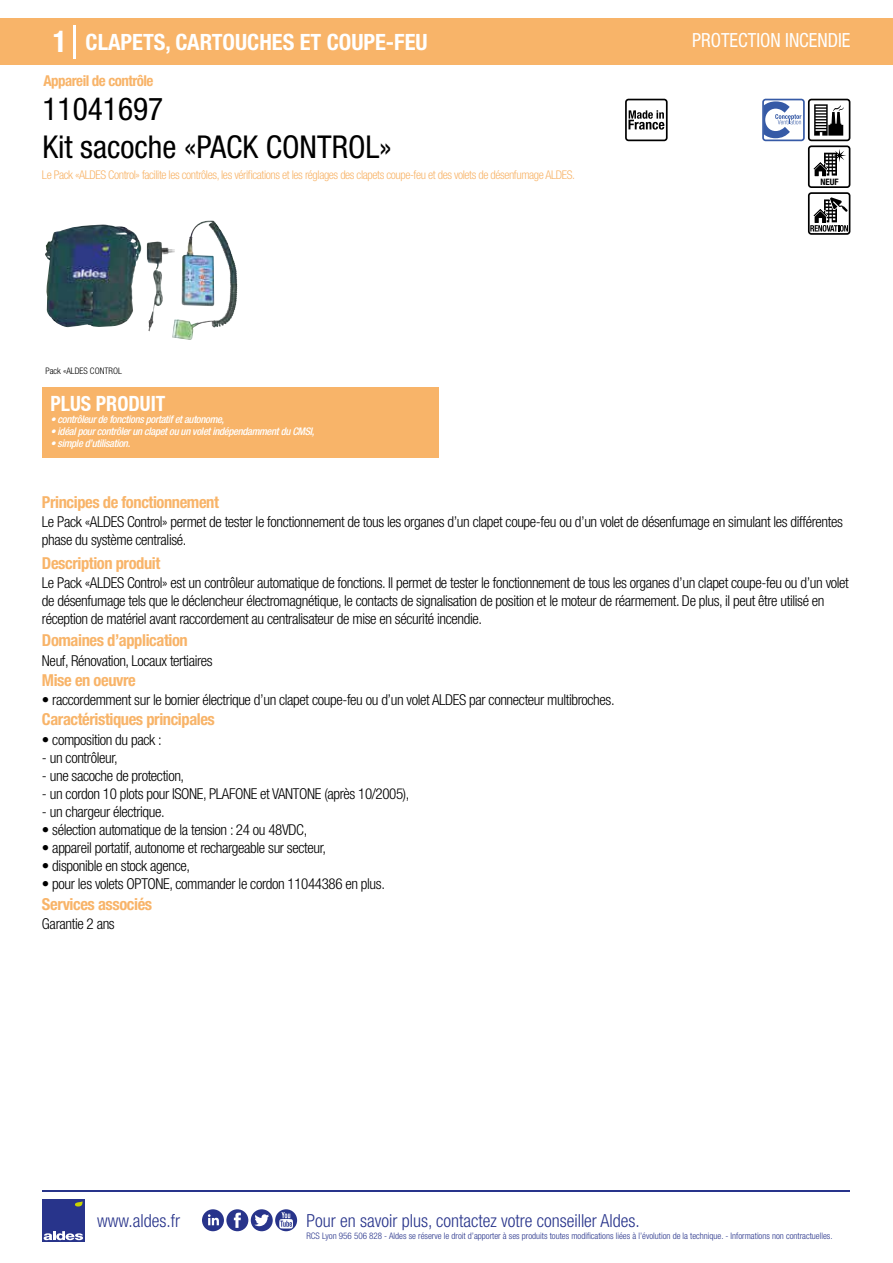
<style>
.page{position:relative;width:893px;height:1263px;background:#fff}
.page>*{position:absolute;margin:0;border:0;box-sizing:border-box;transform-origin:0 0}
.t1{font:condensed 31.5px/37.8px "Helvetica Neue LT Std";color:#000}
.t2{font:700 condensed 22.5px "Helvetica Neue LT Std";color:#fff}
.t3{font:700 condensed 21px "Helvetica Neue";color:#fff;scale:.95 1}
.t4{font:condensed 19.5px "Helvetica Neue LT Std";color:#fff;scale:.95 1}
.t5{font:300 condensed 18px "Helvetica Neue";color:#28348b}
.t6{font:700 condensed 16.5px "Helvetica Neue LT Std";letter-spacing:-.025em;color:#f8b469}
.t7{font:300 condensed 15px/18px "Helvetica Neue LT Std";letter-spacing:-.025em;color:#000}
.t8{font:700 condensed 15px "Helvetica Neue LT Std";letter-spacing:-.035em;color:#f8b469}
.t9{font:300 condensed 12px "Helvetica Neue LT Std";letter-spacing:-.035em;color:#f8b469}
.t10{font:italic 500 condensed 10.5px "Helvetica Neue";letter-spacing:-.03em;color:#fff}
.t11{font:300 condensed 9px "Helvetica Neue";color:#28348b}
.t12{font:300 condensed 9px "Helvetica Neue";color:#000}
.t13{font:700 condensed 8.85px "Helvetica Neue";color:#000}
.s1{font-size:30px}
</style>
<div class="page">
<svg style="left:45px;top:224px;width:193px;height:108px"></svg>
<img style="left:172px;top:220px;width:58px;height:120px">
<div style="left:1px;top:18px;width:892px;height:46px;background:#f8b469"></div>
<svg style="left:762px;top:99px;width:88px;height:136px"></svg>
<svg style="left:625px;top:99px;width:43px;height:42px"></svg>
<div style="left:42px;top:387px;width:396px;height:70px;background:#f8b469"></div>
<hr style="left:74px;top:25px;width:2px;height:33px;background:#fff">
<div style="left:42px;top:1199px;width:42px;height:43px;background:#28348b"></div>
<svg style="left:44px;top:1231px;width:39px;height:9px"></svg>
<svg style="left:75px;top:1201px;width:8px;height:5px"></svg>
<hr style="left:42px;top:1190px;width:808px;height:1px;background:#28348b">
<svg style="left:202px;top:1209px;width:95px;height:22px"></svg>
<h2 class="t2" style="left:53px;top:28px;width:376px"><span class="s1">1</span> CLAPETS, CARTOUCHES ET COUPE-FEU</h2>
<h3 class="t4" style="left:692px;top:29px;width:168px">PROTECTION INCENDIE</h3>
<p class="t8" style="left:43px;top:71px;width:112px">Appareil de contrôle</p>
<h1 class="t1" style="left:42px;top:90px;width:351px">11041697<br>Kit sacoche «PACK CONTROL»</h1>
<p class="t9" style="left:42px;top:167px;width:534px">Le Pack «ALDES Control» facilite les contrôles, les vérifications et les réglages des clapets coupe-feu et des volets de désenfumage ALDES.</p>
<p class="t12" style="left:45px;top:365px;width:78px">Pack «ALDES CONTROL</p>
<h3 class="t3" style="left:50px;top:391px;width:122px">PLUS PRODUIT</h3>
<p class="t10" style="left:50px;top:413px;width:175px">• contrôleur de fonctions portatif et autonome,</p>
<p class="t10" style="left:50px;top:425px;width:265px">• idéal pour contrôler un clapet ou un volet indépendamment du CMSI,</p>
<p class="t10" style="left:50px;top:437px;width:81px">• simple d’utilisation.</p>
<p class="t6" style="left:42px;top:492px;width:179px">Principes de fonctionnement</p>
<p class="t13" style="left:820px;top:176px;width:20px">NEUF</p>
<p class="t7" style="left:42px;top:513px;width:802px">Le Pack «ALDES Control» permet de tester le fonctionnement de tous les organes d’un clapet coupe-feu ou d’un volet de désenfumage en simulant les différentes phase du système centralisé.</p>
<p class="t7" style="left:42px;top:573px;width:808px">Le Pack «ALDES Control» est un contrôleur automatique de fonctions. Il permet de tester le fonctionnement de tous les organes d’un clapet coupe-feu ou d’un volet de désenfumage tels que le déclencheur électromagnétique, le contacts de signalisation de position et le moteur de réarmement. De plus, il peut être utilisé en réception de matériel avant raccordement au centralisateur de mise en sécurité incendie.</p>
<p class="t7" style="left:42px;top:651px;width:172px">Neuf, Rénovation, Locaux tertiaires</p>
<p class="t7" style="left:42px;top:691px;width:574px">• raccordemment sur le bornier électrique d’un clapet coupe-feu ou d’un volet ALDES par connecteur multibroches.</p>
<p class="t6" style="left:42px;top:553px;width:120px">Description produit</p>
<p class="t6" style="left:42px;top:630px;width:147px">Domaines d’application</p>
<p class="t6" style="left:42px;top:670px;width:95px">Mise en oeuvre</p>
<p class="t6" style="left:42px;top:709px;width:174px">Caractéristiques principales</p>
<p class="t7" style="left:42px;top:730px;width:121px">• composition du pack :</p>
<p class="t7" style="left:42px;top:748px;width:77px">- un contrôleur,</p>
<p class="t7" style="left:42px;top:766px;width:144px">- une sacoche de protection,</p>
<p class="t7" style="left:42px;top:784px;width:369px">- un cordon 10 plots pour ISONE, PLAFONE et VANTONE (après 10/2005),</p>
<p class="t7" style="left:42px;top:802px;width:124px">- un chargeur électrique.</p>
<p class="t7" style="left:42px;top:820px;width:267px">• sélection automatique de la tension : 24 ou 48VDC,</p>
<p class="t7" style="left:42px;top:838px;width:286px">• appareil portatif, autonome et rechargeable sur secteur,</p>
<p class="t7" style="left:42px;top:856px;width:150px">• disponible en stock agence,</p>
<p class="t7" style="left:42px;top:874px;width:344px">• pour les volets OPTONE, commander le cordon 11044386 en plus.</p>
<p class="t6" style="left:42px;top:894px;width:112px">Services associés</p>
<p class="t7" style="left:42px;top:914px;width:74px">Garantie 2 ans</p>
<p class="t5" style="left:97px;top:1211px;width:84px">www.aldes.fr</p>
<p class="t5" style="left:306px;top:1211px;width:335px">Pour en savoir plus, contactez votre conseiller Aldes.</p>
<p class="t11" style="left:306px;top:1230px;width:528px">RCS Lyon 956 506 828 - Aldes se réserve le droit d’apporter à ses produits toutes modifications liées à l’évolution de la technique. - Informations non contractuelles.</p>
</div>
